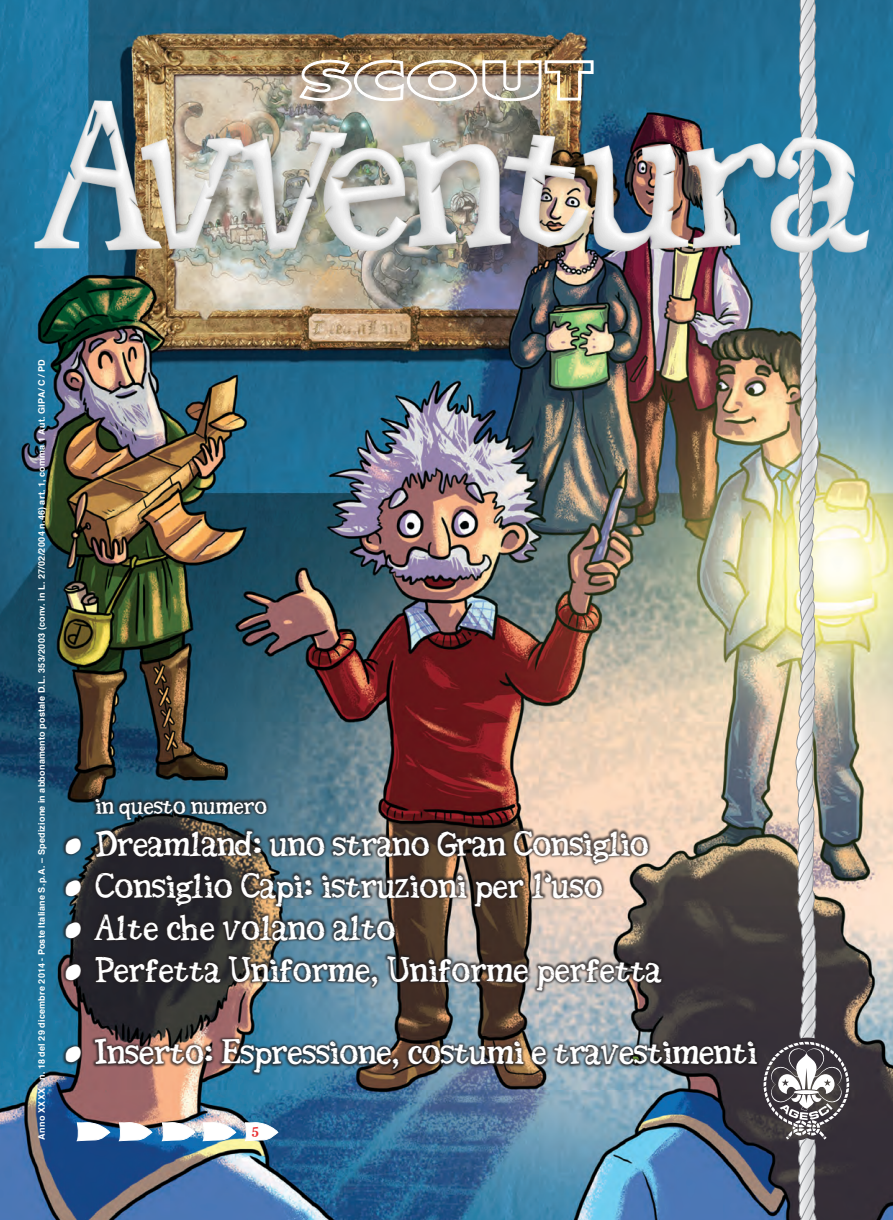
<style>
.page{position:relative;width:893px;height:1220px;background:#fff}
.page>*{position:absolute;margin:0;border:0;box-sizing:border-box;transform-origin:0 0}
.t1{font:27px "Seriffic Grunge";color:#fff}
.t2{font:18px "Seriffic Grunge";color:#fff}
.t3{font:12px "Seriffic Grunge";color:#e83134}
.t4{font:700 9px "Helvetica";letter-spacing:.025em;color:#fff}
</style>
<div class="page">
<img style="left:0;top:0;width:892px;height:1220px">
<div style="left:62px;top:795px;width:698px;height:281px;background:#231f20;opacity:.75"></div>
<img style="left:299px;top:59px;width:294px;height:33px">
<img style="left:11px;top:92px;width:874px;height:194px">
<svg style="left:75px;top:1121px;width:36px;height:20px"></svg>
<svg style="left:117px;top:1121px;width:36px;height:20px"></svg>
<svg style="left:160px;top:1121px;width:77px;height:20px"></svg>
<svg style="left:243px;top:1121px;width:36px;height:20px"></svg>
<img style="left:763px;top:0;width:117px;height:1220px">
<p class="t4" style="left:34px;top:1139px;width:781px;rotate:-90deg">Anno XXXX - n. 18 del 29 dicembre 2014 - Poste Italiane S.p.A. – Spedizione in abbonamento postale D.L. 353/2003 (conv. in L. 27/02/2004 n.46) art. 1, comma 1 Aut. GIPA/ C / PD</p>
<p class="t2" style="left:95px;top:793px;width:173px">in questo numero</p>
<p class="t1" style="left:65px;top:825px;width:584px">• Dreamland: uno strano Gran Consiglio</p>
<p class="t1" style="left:65px;top:867px;width:538px">• Consiglio Capi: istruzioni per l’uso</p>
<p class="t1" style="left:65px;top:909px;width:331px">• Alte che volano alto</p>
<p class="t1" style="left:65px;top:951px;width:597px">• Perfetta Uniforme, Uniforme perfetta</p>
<p class="t1" style="left:65px;top:1034px;width:692px">• Inserto: Espressione, costumi e travestimenti</p>
<p class="t3" style="left:252px;top:1124px;width:9px">5</p>
</div>
